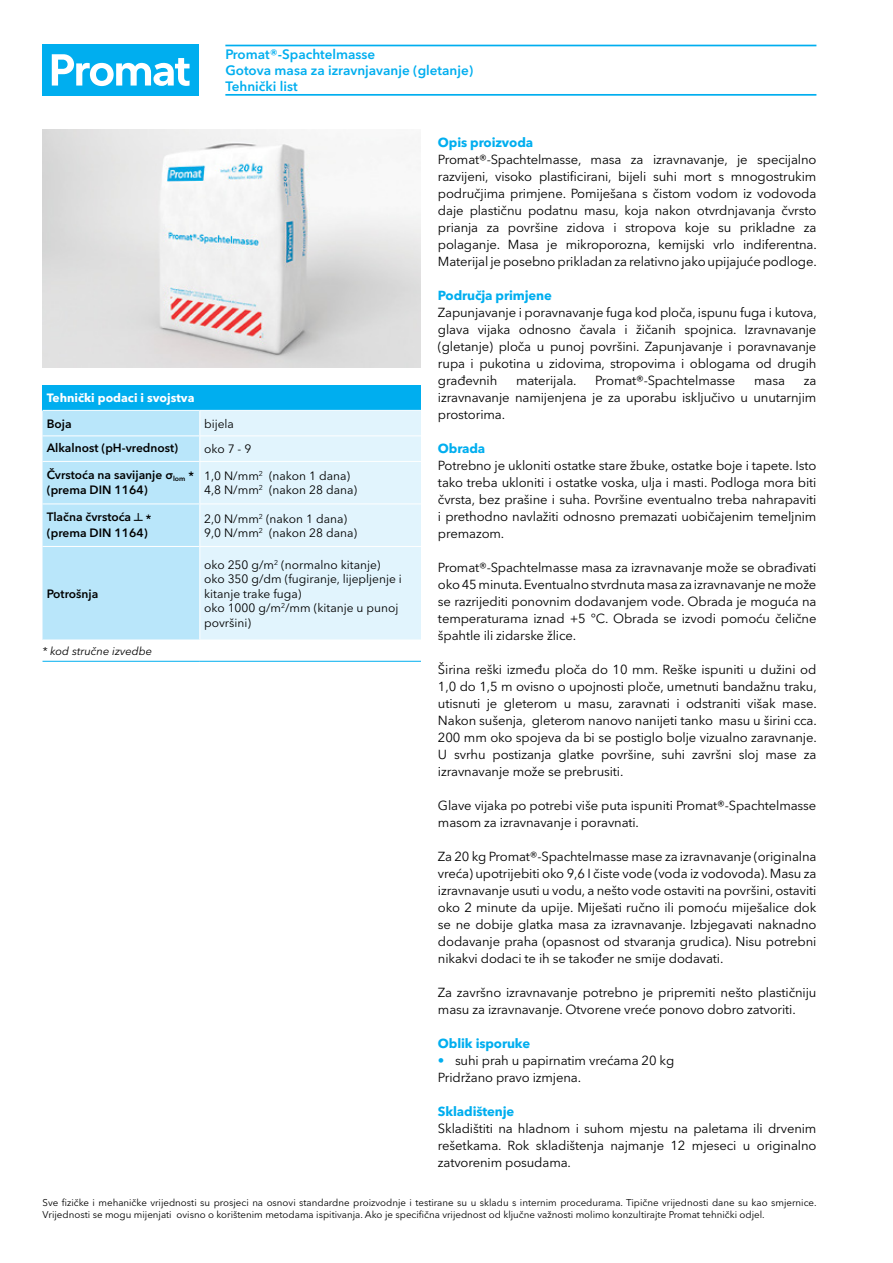
<style>
.page{position:relative;width:893px;height:1263px;background:#fff}
.page>*{position:absolute;margin:0;border:0;box-sizing:border-box;transform-origin:0 0}
.t1{font:600 13.5px/15.9px "Avenir Next W1 G";color:#00aeef}
.t2{font:13.05px/17px "Avenir Next W1 G";letter-spacing:-.01em;color:#000;text-align:justify}
.t3{font:700 13.05px "Avenir Next W1 G";letter-spacing:-.01em;color:#00aeef}
.t4{font:12px/14.4px "Avenir Next W1 G";color:#000}
.t5{font:600 12px/15.5px "Avenir Next W1 G";color:#000}
.t6{font:700 12px "Avenir Next W1 G";color:#fff}
.t7{font:italic 11.25px "Avenir Next W1 G";color:#000}
.t8{font:9.75px/12.8px "Avenir Next W1 G";color:#000}
.s1{font-family:"Arial";font-weight:400}
.s2{color:#00aeef}
</style>
<div class="page">
<hr style="left:225px;top:45px;width:591px;height:1px;background:#00aeef">
<hr style="left:225px;top:94px;width:591px;height:2px;background:#00aeef">
<div style="left:43px;top:385px;width:378px;height:25px;background:#00aeef"></div>
<div style="left:200px;top:411px;width:221px;height:229px;background:#e1f4fd"></div>
<hr style="left:43px;top:661px;width:157px;height:1px;background:#00aeef">
<hr style="left:200px;top:661px;width:221px;height:1px;background:#00aeef">
<div style="left:43px;top:410px;width:157px;height:230px;background:#b9e6fa"></div>
<hr style="left:199px;top:462px;width:1px;height:41px;background:#fff">
<hr style="left:199px;top:504px;width:1px;height:42px;background:#fff">
<hr style="left:199px;top:547px;width:1px;height:93px;background:#fff">
<hr style="left:200px;top:461px;width:221px;height:1px;background:#fff">
<hr style="left:43px;top:435px;width:157px;height:1px;background:#fff">
<hr style="left:43px;top:503px;width:157px;height:1px;background:#fff">
<hr style="left:43px;top:546px;width:157px;height:1px;background:#fff">
<hr style="left:200px;top:435px;width:221px;height:1px;background:#fff">
<hr style="left:200px;top:503px;width:221px;height:1px;background:#fff">
<hr style="left:200px;top:546px;width:221px;height:1px;background:#fff">
<img style="left:43px;top:130px;width:378px;height:238px">
<div style="left:43px;top:45px;width:156px;height:51px;background:#00aeef"></div>
<svg style="left:52px;top:54px;width:138px;height:32px"></svg>
<p class="t1" style="left:225px;top:46px;width:249px">Promat®-Spachtelmasse<br>Gotova masa za izravnjavanje (gletanje)<br>Tehnički list</p>
<p class="t6" style="left:47px;top:390px;width:149px">Tehnički podaci i svojstva</p>
<p class="t5" style="left:47px;top:416px;width:26px">Boja</p>
<p class="t4" style="left:204px;top:416px;width:31px">bijela</p>
<p class="t5" style="left:47px;top:440px;width:133px">Alkalnost (pH-vrednost)</p>
<p class="t4" style="left:204px;top:442px;width:49px">oko 7 - 9</p>
<p class="t5" style="left:47px;top:467px;width:149px">Čvrstoća na savijanje σ<sub>lom</sub> * (prema DIN 1164)</p>
<p class="t4" style="left:204px;top:469px;width:155px">1,0 N/mm<sup>2</sup> (nakon 1 dana)<br>4,8 N/mm<sup>2</sup> (nakon 28 dana)</p>
<p class="t5" style="left:47px;top:509px;width:106px">Tlačna čvrstoća <span class="s1">┴</span> * (prema DIN 1164)</p>
<p class="t4" style="left:204px;top:511px;width:155px">2,0 N/mm<sup>2</sup> (nakon 1 dana)<br>9,0 N/mm<sup>2</sup> (nakon 28 dana)</p>
<p class="t5" style="left:47px;top:586px;width:53px">Potrošnja</p>
<p class="t7" style="left:43px;top:644px;width:111px">* kod stručne izvedbe</p>
<p class="t4" style="left:204px;top:558px;width:199px">oko 250 g/m<sup>2</sup> (normalno kitanje) oko 350 g/dm (fugiranje, lijepljenje i kitanje trake fuga)<br>oko 1000 g/m<sup>2</sup>/mm (kitanje u punoj površini)</p>
<p class="t3" style="left:438px;top:134px;width:97px">Opis proizvoda</p>
<p class="t2" style="left:438px;top:151px;width:380px">Promat®-Spachtelmasse, masa za izravnavanje, je specijalno razvijeni, visoko plastificirani, bijeli suhi mort s mnogostrukim područjima primjene. Pomiješana s čistom vodom iz vodovoda daje plastičnu podatnu masu, koja nakon otvrdnjavanja čvrsto prianja za površine zidova i stropova koje su prikladne za polaganje. Masa je mikroporozna, kemijski vrlo indiferentna.<br>Materijal je posebno prikladan za relativno jako upijajuće podloge.</p>
<p class="t3" style="left:438px;top:287px;width:115px">Područja primjene</p>
<p class="t2" style="left:438px;top:304px;width:380px">Zapunjavanje i poravnavanje fuga kod ploča, ispunu fuga i kutova, glava vijaka odnosno čavala i žičanih spojnica. Izravnavanje (gletanje) ploča u punoj površini. Zapunjavanje i poravnavanje rupa i pukotina u zidovima, stropovima i oblogama od drugih građevnih</p>
<p class="t2" style="left:516px;top:372px;width:62px">materijala.</p>
<p class="t2" style="left:595px;top:372px;width:142px">Promat®-Spachtelmasse</p>
<p class="t2" style="left:754px;top:372px;width:32px">masa</p>
<p class="t2" style="left:438px;top:372px;width:380px;text-indent:366px">za izravnavanje namijenjena je za uporabu isključivo u unutarnjim prostorima.</p>
<p class="t3" style="left:438px;top:440px;width:49px">Obrada</p>
<p class="t2" style="left:438px;top:457px;width:380px">Potrebno je ukloniti ostatke stare žbuke, ostatke boje i tapete. Isto tako treba ukloniti i ostatke voska, ulja i masti. Podloga mora biti čvrsta, bez prašine i suha. Površine eventualno treba nahrapaviti i prethodno navlažiti odnosno premazati uobičajenim temeljnim premazom.</p>
<p class="t2" style="left:438px;top:559px;width:380px">Promat®-Spachtelmasse masa za izravnavanje može se obrađivati oko 45 minuta. Eventualno stvrdnuta masa za izravnavanje ne može se razrijediti ponovnim dodavanjem vode. Obrada je moguća na temperaturama iznad +5 °C. Obrada se izvodi pomoću čelične špahtle ili zidarske žlice.</p>
<p class="t2" style="left:438px;top:661px;width:380px">Širina reški između ploča do 10 mm. Reške ispuniti u dužini od 1,0 do 1,5 m ovisno o upojnosti ploče, umetnuti bandažnu traku, utisnuti je gleterom u masu, zaravnati i odstraniti višak mase.<br>Nakon sušenja, gleterom nanovo nanijeti tanko masu u širini cca.<br>200 mm oko spojeva da bi se postiglo bolje vizualno zaravnanje.<br>U svrhu postizanja glatke površine, suhi završni sloj mase za izravnavanje može se prebrusiti.</p>
<p class="t2" style="left:438px;top:797px;width:380px">Glave vijaka po potrebi više puta ispuniti Promat®-Spachtelmasse masom za izravnavanje i poravnati.</p>
<p class="t2" style="left:438px;top:848px;width:380px">Za 20 kg Promat®-Spachtelmasse mase za izravnavanje (originalna vreća) upotrijebiti oko 9,6 I čiste vode (voda iz vodovoda). Masu za izravnavanje usuti u vodu, a nešto vode ostaviti na površini, ostaviti oko 2 minute da upije. Miješati ručno ili pomoću miješalice dok se ne dobije glatka masa za izravnavanje. Izbjegavati naknadno dodavanje praha (opasnost od stvaranja grudica). Nisu potrebni nikakvi dodaci te ih se također ne smije dodavati.</p>
<p class="t2" style="left:438px;top:984px;width:380px">Za završno izravnavanje potrebno je pripremiti nešto plastičniju masu za izravnavanje. Otvorene vreće ponovo dobro zatvoriti.</p>
<p class="t3" style="left:438px;top:1035px;width:94px">Oblik isporuke</p>
<p class="t2" style="left:438px;top:1052px;width:238px"><span class="s2">•</span> suhi prah u papirnatim vrećama 20 kg<br>Pridržano pravo izmjena.</p>
<p class="t3" style="left:438px;top:1103px;width:78px">Skladištenje</p>
<p class="t2" style="left:438px;top:1120px;width:380px">Skladištiti na hladnom i suhom mjestu na paletama ili drvenim rešetkama. Rok skladištenja najmanje 12 mjeseci u originalno zatvorenim posudama.</p>
<p class="t8" style="left:43px;top:1196px;width:776px">Sve fizičke i mehaničke vrijednosti su prosjeci na osnovi standardne proizvodnje i testirane su u skladu s internim procedurama. Tipične vrijednosti dane su kao smjernice.<br>Vrijednosti se mogu mijenjati ovisno o korištenim metodama ispitivanja. Ako je specifična vrijednost od ključne važnosti molimo konzultirajte Promat tehnički odjel.</p>
</div>
